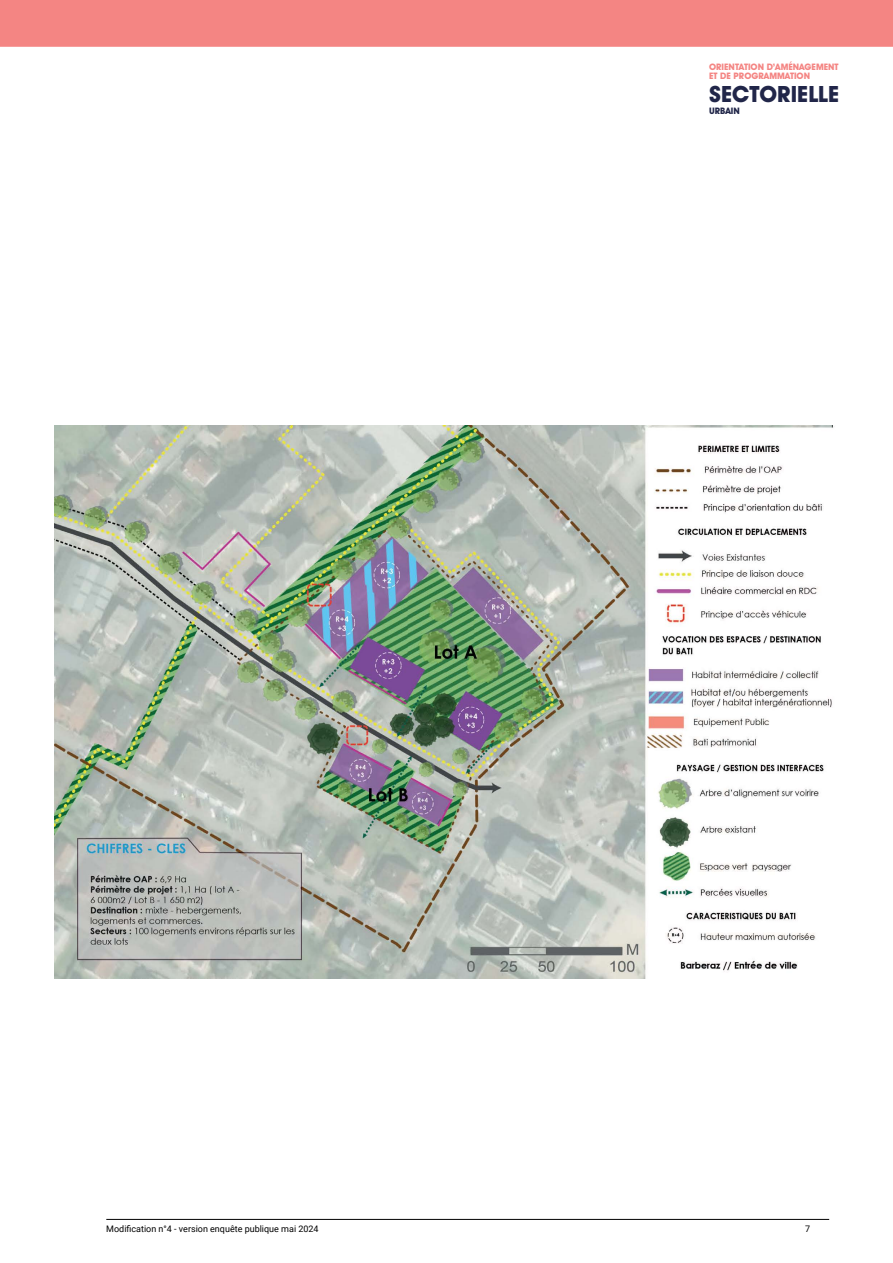
<style>
.page{position:relative;width:893px;height:1263px;background:#fff}
.page>*{position:absolute;margin:0;border:0;box-sizing:border-box;transform-origin:0 0}
.t1{font:700 22.5px "Avant Garde IT Cby BT";color:#212649}
.t2{font:9px "Roboto";color:#000}
.t3{font:700 9px/9px "Avant Garde IT Cby BT";color:#f48583}
.t4{font:700 9px "Avant Garde IT Cby BT";color:#212649}
</style>
<div class="page">
<div style="left:0;top:0;width:893px;height:47px;background:#f48583"></div>
<hr style="left:106px;top:1219px;width:723px;height:1px;background:#000">
<img style="left:54px;top:425px;width:779px;height:554px">
<p class="t3" style="left:709px;top:62px;width:131px">ORIENTATION D’AMÉNAGEMENT<br>ET DE PROGRAMMATION</p>
<h1 class="t1" style="left:709px;top:81px;width:132px">SECTORIELLE</h1>
<p class="t4" style="left:709px;top:106px;width:32px">URBAIN</p>
<p class="t2" style="left:106px;top:1223px;width:214px">Modification n°4 - version enquête publique mai 2024</p>
<p class="t2" style="left:805px;top:1223px;width:7px">7</p>
</div>
